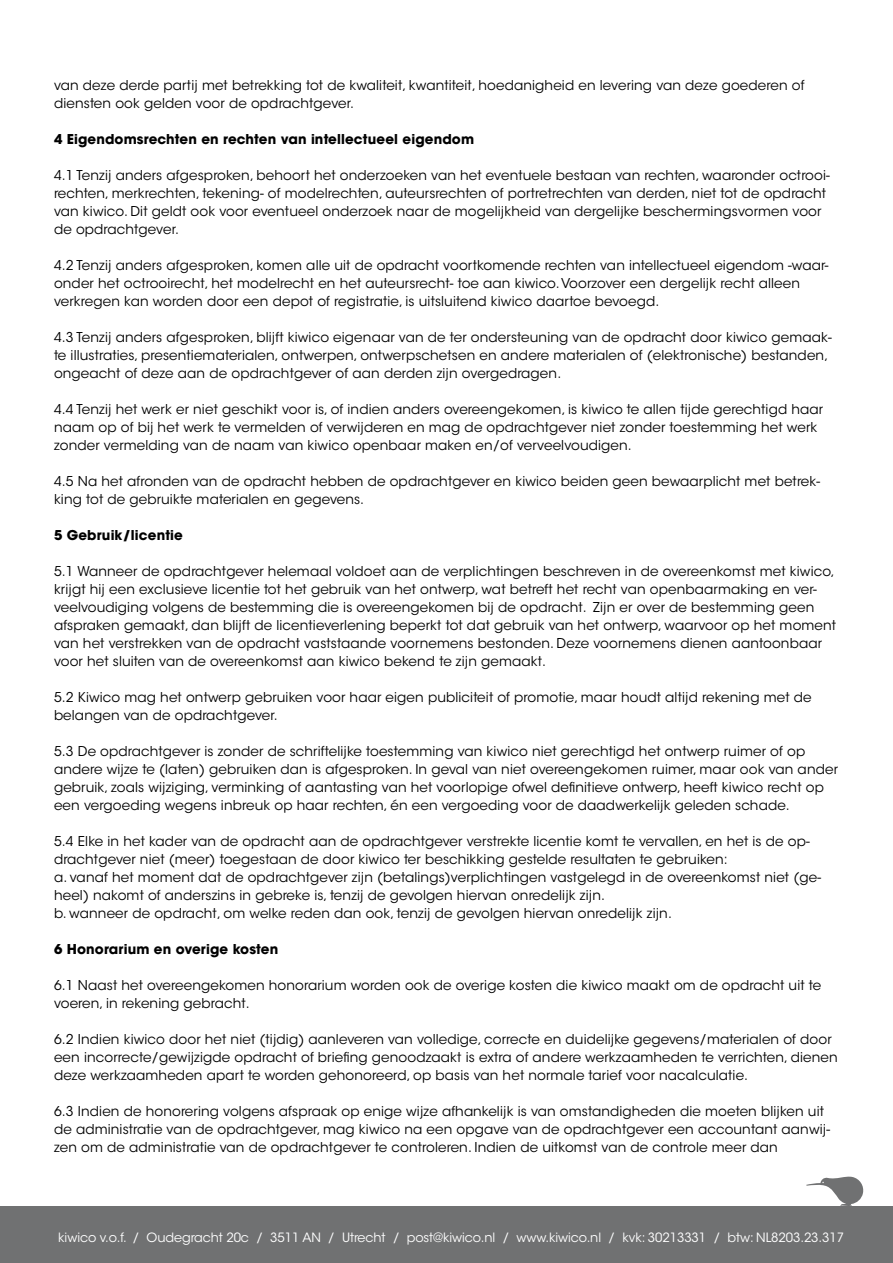
<style>
.page{position:relative;width:893px;height:1263px;background:#fff}
.page>*{position:absolute;margin:0;border:0;box-sizing:border-box;transform-origin:0 0}
.t1{font:13.5px/18px "ITC Avant Garde Std";letter-spacing:.01em;color:#000}
.t2{font:700 13.5px "ITC Avant Garde Std";letter-spacing:.01em;color:#000}
.t3{font:12.75px "ITC Avant Garde Std";letter-spacing:-.005em;color:#fff}
</style>
<div class="page">
<div style="left:0;top:1206px;width:893px;height:57px;background:#707172"></div>
<svg style="left:806px;top:1176px;width:58px;height:30px"></svg>
<p class="t1" style="left:54px;top:76px;width:752px">van deze derde partij met betrekking tot de kwaliteit, kwantiteit, hoedanigheid en levering van deze goederen of diensten ook gelden voor de opdrachtgever.</p>
<p class="t2" style="left:54px;top:130px;width:422px">4 Eigendomsrechten en rechten van intellectueel eigendom</p>
<p class="t1" style="left:54px;top:166px;width:777px">4.1 Tenzij anders afgesproken, behoort het onderzoeken van het eventuele bestaan van rechten, waaronder octrooi&shy;rechten, merkrechten, tekening- of modelrechten, auteursrechten of portretrechten van derden, niet tot de opdracht van kiwico. Dit geldt ook voor eventueel onderzoek naar de mogelijkheid van dergelijke beschermingsvormen voor de opdrachtgever.</p>
<p class="t1" style="left:54px;top:256px;width:776px">4.2 Tenzij anders afgesproken, komen alle uit de opdracht voortkomende rechten van intellectueel eigendom -waar&shy;onder het octrooirecht, het modelrecht en het auteursrecht- toe aan kiwico. Voorzover een dergelijk recht alleen verkregen kan worden door een depot of registratie, is uitsluitend kiwico daartoe bevoegd.</p>
<p class="t1" style="left:54px;top:328px;width:779px">4.3 Tenzij anders afgesproken, blijft kiwico eigenaar van de ter ondersteuning van de opdracht door kiwico gemaak&shy;te illustraties, presentiematerialen, ontwerpen, ontwerpschetsen en andere materialen of (elektronische) bestanden, ongeacht of deze aan de opdrachtgever of aan derden zijn overgedragen.</p>
<p class="t1" style="left:54px;top:400px;width:771px">4.4 Tenzij het werk er niet geschikt voor is, of indien anders overeengekomen, is kiwico te allen tijde gerechtigd haar naam op of bij het werk te vermelden of verwijderen en mag de opdrachtgever niet zonder toestemming het werk zonder vermelding van de naam van kiwico openbaar maken en/of verveelvoudigen.</p>
<p class="t1" style="left:54px;top:472px;width:768px">4.5 Na het afronden van de opdracht hebben de opdrachtgever en kiwico beiden geen bewaarplicht met betrek&shy;king tot de gebruikte materialen en gegevens.</p>
<p class="t2" style="left:54px;top:526px;width:130px">5 Gebruik/licentie</p>
<p class="t1" style="left:54px;top:562px;width:784px">5.1 Wanneer de opdrachtgever helemaal voldoet aan de verplichtingen beschreven in de overeenkomst met kiwico, krijgt hij een exclusieve licentie tot het gebruik van het ontwerp, wat betreft het recht van openbaarmaking en ver&shy;veelvoudiging volgens de bestemming die is overeengekomen bij de opdracht. Zijn er over de bestemming geen afspraken gemaakt, dan blijft de licentieverlening beperkt tot dat gebruik van het ontwerp, waarvoor op het moment van het verstrekken van de opdracht vaststaande voornemens bestonden. Deze voornemens dienen aantoonbaar voor het sluiten van de overeenkomst aan kiwico bekend te zijn gemaakt.</p>
<p class="t1" style="left:54px;top:688px;width:759px">5.2 Kiwico mag het ontwerp gebruiken voor haar eigen publiciteit of promotie, maar houdt altijd rekening met de belangen van de opdrachtgever.</p>
<p class="t1" style="left:54px;top:742px;width:786px">5.3 De opdrachtgever is zonder de schriftelijke toestemming van kiwico niet gerechtigd het ontwerp ruimer of op andere wijze te (laten) gebruiken dan is afgesproken. In geval van niet overeengekomen ruimer, maar ook van ander gebruik, zoals wijziging, verminking of aantasting van het voorlopige ofwel definitieve ontwerp, heeft kiwico recht op een vergoeding wegens inbreuk op haar rechten, én een vergoeding voor de daadwerkelijk geleden schade.</p>
<p class="t1" style="left:54px;top:832px;width:768px">5.4 Elke in het kader van de opdracht aan de opdrachtgever verstrekte licentie komt te vervallen, en het is de op&shy;drachtgever niet (meer) toegestaan de door kiwico ter beschikking gestelde resultaten te gebruiken:<br>a. vanaf het moment dat de opdrachtgever zijn (betalings)verplichtingen vastgelegd in de overeenkomst niet (ge&shy;heel) nakomt of anderszins in gebreke is, tenzij de gevolgen hiervan onredelijk zijn.<br>b. wanneer de opdracht, om welke reden dan ook, tenzij de gevolgen hiervan onredelijk zijn.</p>
<p class="t2" style="left:54px;top:940px;width:226px">6 Honorarium en overige kosten</p>
<p class="t1" style="left:54px;top:976px;width:769px">6.1 Naast het overeengekomen honorarium worden ook de overige kosten die kiwico maakt om de opdracht uit te voeren, in rekening gebracht.</p>
<p class="t1" style="left:54px;top:1030px;width:785px">6.2 Indien kiwico door het niet (tijdig) aanleveren van volledige, correcte en duidelijke gegevens/materialen of door een incorrecte/gewijzigde opdracht of briefing genoodzaakt is extra of andere werkzaamheden te verrichten, dienen deze werkzaamheden apart te worden gehonoreerd, op basis van het normale tarief voor nacalculatie.</p>
<p class="t1" style="left:54px;top:1102px;width:778px">6.3 Indien de honorering volgens afspraak op enige wijze afhankelijk is van omstandigheden die moeten blijken uit de administratie van de opdrachtgever, mag kiwico na een opgave van de opdrachtgever een accountant aanwij&shy;zen om de administratie van de opdrachtgever te controleren. Indien de uitkomst van de controle meer dan</p>
<p class="t3" style="left:58px;top:1230px;width:787px">kiwico v.o.f. / Oudegracht 20c / 3511 AN / Utrecht / post@kiwico.nl / www.kiwico.nl / kvk: 30213331 / btw: NL8203.23.317</p>
</div>
